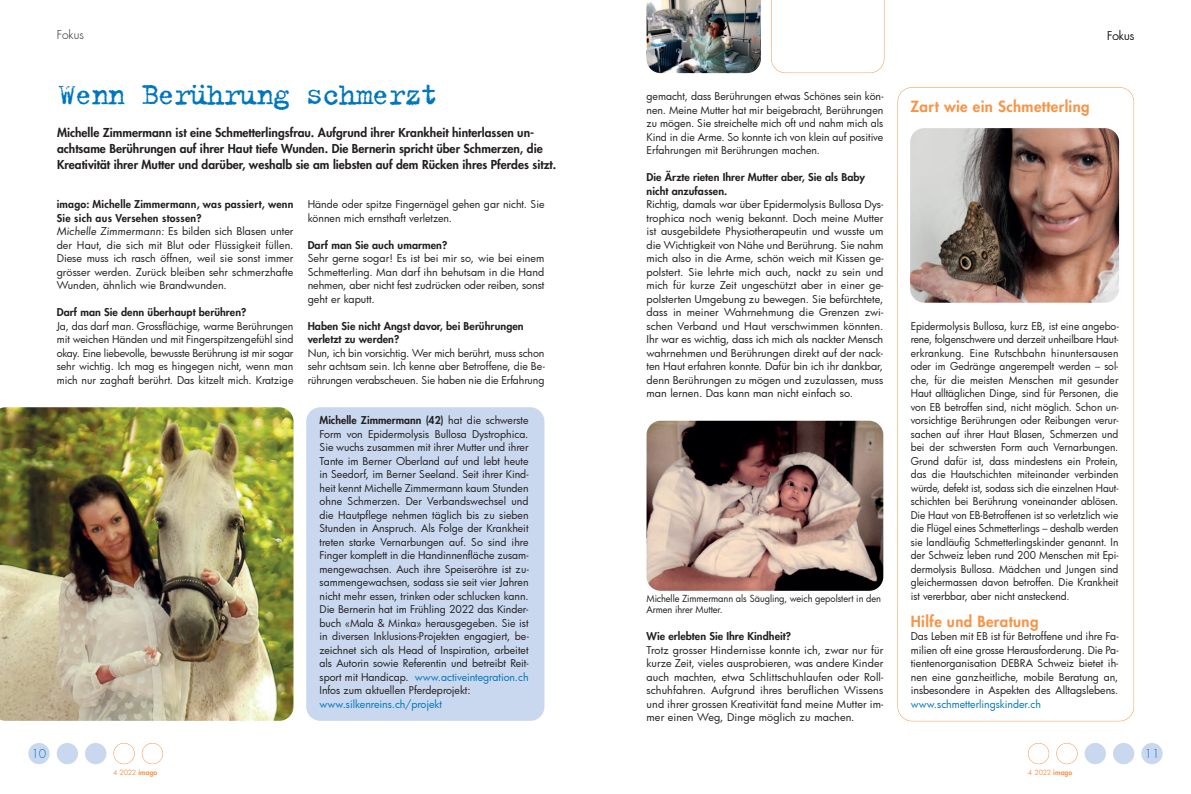
<style>
.page{position:relative;width:1191px;height:794px;background:#fff}
.page>*{position:absolute;margin:0;border:0;box-sizing:border-box;transform-origin:0 0}
.t1{font:33px "Trixie";letter-spacing:-.05em;color:#0076bc}
.t2{font:800 15px "Futura";letter-spacing:.025em;color:#f79447}
.t3{font:800 12px/16px "Futura";color:#231f20}
.t4{font:300 12px "Futura";color:#231f20}
.t5{font:300 12px "Futura";color:#0076bc}
.t6{font:10.5px/13.5px "Futura";color:#231f20;text-align:justify}
.t7{font:800 10.5px/13.5px "Futura";letter-spacing:.005em;color:#231f20}
.t8{font:10.5px "Futura";color:#0076bc}
.t9{font:9.5px/10.5px "Futura";letter-spacing:-.005em;color:#231f20}
.t10{font:7px "Futura";letter-spacing:-.035em;color:#f79447}
.s1{font-style:italic}
.s2{font-weight:800}
.s3{color:#0076bc}
</style>
<div class="page">
<div style="left:28px;top:743px;width:22px;height:21px;background:#c9d8ee;border-radius:50%"></div>
<div style="left:57px;top:743px;width:21px;height:21px;background:#c9d8ee;border-radius:50%"></div>
<div style="left:85px;top:743px;width:21px;height:21px;background:#c9d8ee;border-radius:50%"></div>
<div style="left:113px;top:743px;width:22px;height:21px;border:1px solid #f79447;border-radius:50%"></div>
<div style="left:142px;top:743px;width:21px;height:21px;border:1px solid #f79447;border-radius:50%"></div>
<div style="left:1141px;top:743px;width:21px;height:21px;background:#c9d8ee;border-radius:50%"></div>
<div style="left:1113px;top:743px;width:21px;height:21px;background:#c9d8ee;border-radius:50%"></div>
<div style="left:1084px;top:743px;width:22px;height:21px;background:#c9d8ee;border-radius:50%"></div>
<div style="left:1056px;top:743px;width:21px;height:21px;border:1px solid #f79447;border-radius:50%"></div>
<div style="left:1028px;top:743px;width:21px;height:21px;border:1px solid #f79447;border-radius:50%"></div>
<div style="left:897px;top:87px;width:237px;height:634px;border:1px solid #f79447;border-radius:15px"></div>
<img style="left:910px;top:128px;width:209px;height:175px;border-radius:14px">
<div style="left:306px;top:407px;width:238px;height:314px;background:#c9d8ee;border-radius:14px"></div>
<img style="left:0;top:407px;width:293px;height:314px">
<img style="left:646px;top:421px;width:237px;height:170px;border-radius:14px">
<img style="left:646px;top:0;width:115px;height:73px">
<svg style="left:771px;top:0;width:113px;height:73px"></svg>
<p class="t4" style="left:57px;top:29px;width:29px">Fokus</p>
<p class="t1" style="left:58px;top:73px;width:383px">Wenn Berührung schmerzt</p>
<p class="t3" style="left:57px;top:126px;width:487px">Michelle Zimmermann ist eine Schmetterlingsfrau. Aufgrund ihrer Krankheit hinterlassen un&shy;achtsame Berührungen auf ihrer Haut tiefe Wunden. Die Bernerin spricht über Schmerzen, die</p>
<p class="t3" style="left:57px;top:158px;width:501px">Kreativität ihrer Mutter und darüber, weshalb sie am liebsten auf dem Rücken ihres Pferdes sitzt.</p>
<p class="t7" style="left:57px;top:198px;width:238px">imago: Michelle Zimmermann, was passiert, wenn<br>Sie sich aus Versehen stossen?</p>
<p class="t6" style="left:57px;top:224px;width:238px"><span class="s1">Michelle Zimmermann:</span> Es bilden sich Blasen unter der Haut, die sich mit Blut oder Flüssigkeit füllen.<br>Diese muss ich rasch öffnen, weil sie sonst immer grösser werden. Zurück bleiben sehr schmerzhafte Wunden, ähnlich wie Brandwunden.</p>
<p class="t7" style="left:57px;top:306px;width:191px">Darf man Sie denn überhaupt berühren?</p>
<p class="t6" style="left:57px;top:319px;width:238px">Ja, das darf man. Grossflächige, warme Berührungen mit weichen Händen und mit Fingerspitzengefühl sind okay. Eine liebevolle, bewusste Berührung ist mir sogar sehr wichtig. Ich mag es hingegen nicht, wenn man mich nur zaghaft berührt. Das kitzelt mich. Kratzige</p>
<p class="t6" style="left:308px;top:197px;width:238px">Hände oder spitze Fingernägel gehen gar nicht. Sie können mich ernsthaft verletzen.</p>
<p class="t7" style="left:308px;top:239px;width:141px">Darf man Sie auch umarmen?</p>
<p class="t6" style="left:308px;top:251px;width:238px">Sehr gerne sogar! Es ist bei mir so, wie bei einem Schmetterling. Man darf ihn behutsam in die Hand nehmen, aber nicht fest zudrücken oder reiben, sonst geht er kaputt.</p>
<p class="t7" style="left:308px;top:320px;width:217px">Haben Sie nicht Angst davor, bei Berührungen verletzt zu werden?</p>
<p class="t6" style="left:308px;top:346px;width:239px">Nun, ich bin vorsichtig. Wer mich berührt, muss schon sehr achtsam sein. Ich kenne aber Betroffene, die Be&shy;rührungen verabscheuen. Sie haben nie die Erfahrung</p>
<p class="t6" style="left:319px;top:413px;width:211px"><span class="s2">Michelle Zimmermann (42)</span> hat die schwerste Form von Epidermolysis Bullosa Dystrophica.<br>Sie wuchs zusammen mit ihrer Mutter und ihrer Tante im Berner Oberland auf und lebt heute in Seedorf, im Berner Seeland. Seit ihrer Kind&shy;heit kennt Michelle Zimmermann kaum Stunden ohne Schmerzen. Der Verbandswechsel und die Hautpflege nehmen täglich bis zu sieben Stunden in Anspruch. Als Folge der Krankheit treten starke Vernarbungen auf. So sind ihre Finger komplett in die Handinnenfläche zusam&shy;mengewachsen. Auch ihre Speiseröhre ist zu&shy;sammengewachsen, sodass sie seit vier Jahren nicht mehr essen, trinken oder schlucken kann.</p>
<p class="t6" style="left:319px;top:602px;width:211px">Die Bernerin hat im Frühling 2022 das Kinder&shy;buch «Mala &amp; Minka» herausgegeben. Sie ist in diversen Inklusions-Projekten engagiert, be&shy;zeichnet sich als Head of Inspiration, arbeitet als Autorin sowie Referentin und betreibt Reit&shy;sport mit Handicap. <span class="s3">www.activeintegration.ch </span>Infos zum aktuellen Pferdeprojekt:</p>
<p class="t8" style="left:319px;top:697px;width:124px">www.silkenreins.ch/projekt</p>
<p class="t5" style="left:32px;top:747px;width:16px">10</p>
<p class="t10" style="left:113px;top:768px;width:46px">4 2022 <span class="s2">imago</span></p>
<p class="t6" style="left:646px;top:89px;width:238px">gemacht, dass Berührungen etwas Schönes sein kön&shy;nen. Meine Mutter hat mir beigebracht, Berührungen zu mögen. Sie streichelte mich oft und nahm mich als Kind in die Arme. So konnte ich von klein auf positive Erfahrungen mit Berührungen machen.</p>
<p class="t7" style="left:646px;top:171px;width:220px">Die Ärzte rieten Ihrer Mutter aber, Sie als Baby nicht anzufassen.</p>
<p class="t6" style="left:646px;top:197px;width:239px">Richtig, damals war über Epidermolysis Bullosa Dys&shy;trophica noch wenig bekannt. Doch meine Mutter ist ausgebildete Physiotherapeutin und wusste um die Wichtigkeit von Nähe und Berührung. Sie nahm mich also in die Arme, schön weich mit Kissen ge&shy;polstert. Sie lehrte mich auch, nackt zu sein und mich für kurze Zeit ungeschützt aber in einer ge&shy;polsterten Umgebung zu bewegen. Sie befürchtete, dass in meiner Wahrnehmung die Grenzen zwi&shy;schen Verband und Haut verschwimmen könnten.<br>Ihr war es wichtig, dass ich mich als nackter Mensch wahrnehmen und Berührungen direkt auf der nack&shy;ten Haut erfahren konnte. Dafür bin ich ihr dankbar, denn Berührungen zu mögen und zuzulassen, muss man lernen. Das kann man nicht einfach so.</p>
<p class="t9" style="left:646px;top:593px;width:236px">Michelle Zimmermann als Säugling, weich gepolstert in den<br>Armen ihrer Mutter.</p>
<p class="t7" style="left:646px;top:630px;width:146px">Wie erlebten Sie Ihre Kindheit?</p>
<p class="t6" style="left:646px;top:643px;width:238px">Trotz grosser Hindernisse konnte ich, zwar nur für kurze Zeit, vieles ausprobieren, was andere Kinder auch machten, etwa Schlittschuhlaufen oder Roll&shy;schuhfahren. Aufgrund ihres beruflichen Wissens und ihrer grossen Kreativität fand meine Mutter im&shy;mer einen Weg, Dinge möglich zu machen.</p>
<p class="t4" style="left:1107px;top:30px;width:29px">Fokus</p>
<p class="t2" style="left:910px;top:99px;width:181px">Zart wie ein Schmetterling</p>
<p class="t6" style="left:910px;top:319px;width:209px">Epidermolysis Bullosa, kurz EB, ist eine angebo&shy;rene, folgenschwere und derzeit unheilbare Haut&shy;erkrankung. Eine Rutschbahn hinuntersausen oder im Gedränge angerempelt werden – sol&shy;che, für die meisten Menschen mit gesunder Haut alltäglichen Dinge, sind für Personen, die von EB betroffen sind, nicht möglich. Schon un&shy;vorsichtige Berührungen oder Reibungen verur&shy;sachen auf ihrer Haut Blasen, Schmerzen und bei der schwersten Form auch Vernarbungen.<br>Grund dafür ist, dass mindestens ein Protein, das die Hautschichten miteinander verbinden würde, defekt ist, sodass sich die einzelnen Haut&shy;schichten bei Berührung voneinander ablösen.<br>Die Haut von EB-Betroffenen ist so verletzlich wie die Flügel eines Schmetterlings – deshalb werden sie landläufig Schmetterlingskinder genannt. In der Schweiz leben rund 200 Menschen mit Epi&shy;dermolysis Bullosa. Mädchen und Jungen sind gleichermassen davon betroffen. Die Krankheit ist vererbbar, aber nicht ansteckend.</p>
<p class="t2" style="left:910px;top:614px;width:129px">Hilfe und Beratung</p>
<p class="t6" style="left:910px;top:629px;width:209px">Das Leben mit EB ist für Betroffene und ihre Fa&shy;milien oft eine grosse Herausforderung. Die Pa&shy;tientenorganisation DEBRA Schweiz bietet ih&shy;nen eine ganzheitliche, mobile Beratung an, insbesondere in Aspekten des Alltagslebens. <span class="s3">www.schmetterlingskinder.ch</span></p>
<p class="t10" style="left:1028px;top:768px;width:46px">4 2022 <span class="s2">imago</span></p>
<p class="t5" style="left:1144px;top:747px;width:16px">11</p>
</div>
